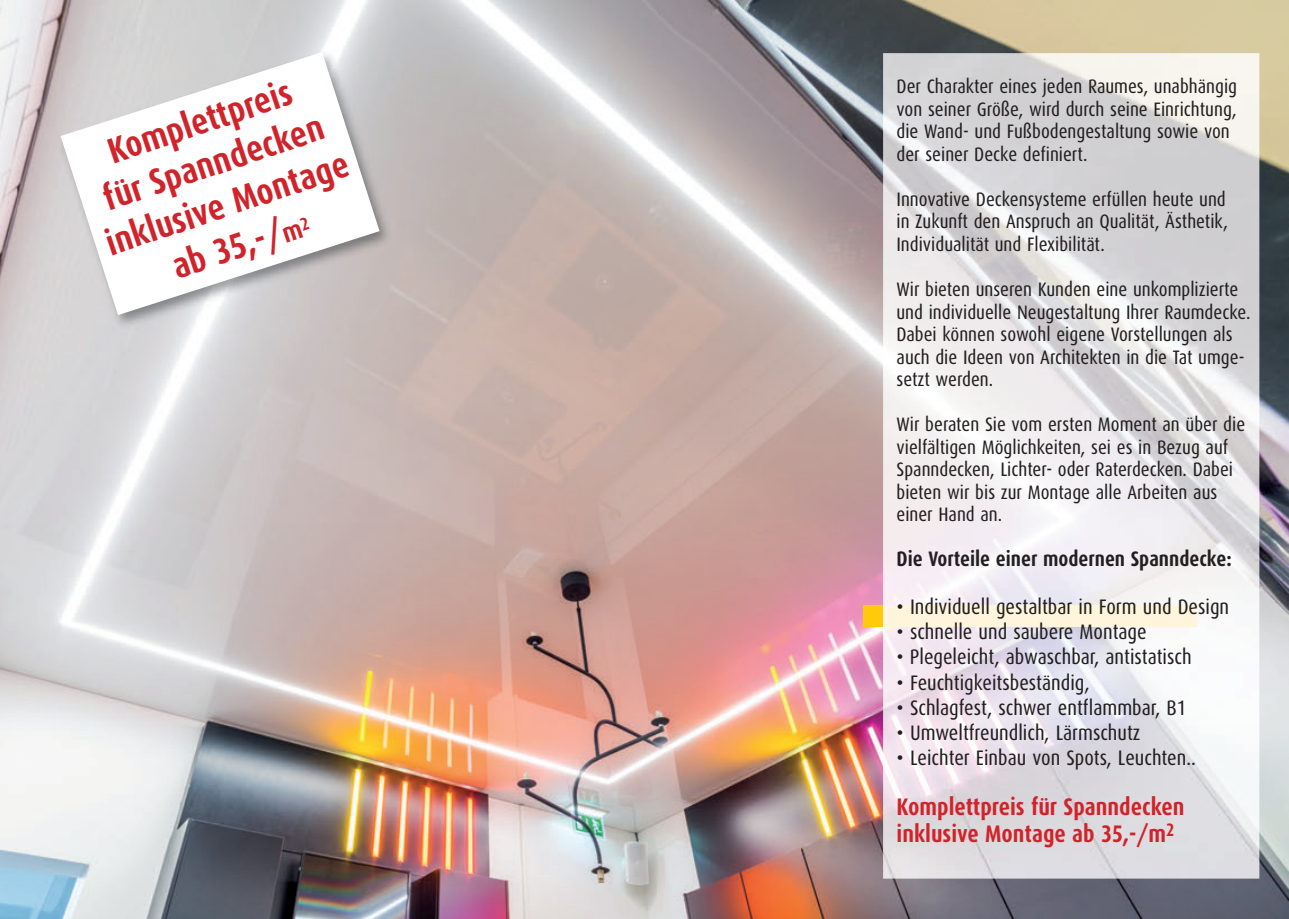
<style>
.page{position:relative;width:1289px;height:919px;background:#fff}
.page>*{position:absolute;margin:0;border:0;box-sizing:border-box;transform-origin:0 0}
.t1{font:700 36px/43.2px "Dax Condensed";color:#d1232a;text-align:center}
.t2{font:700 24px/27px "Dax Condensed";color:#d1232a}
.t3{font:21px "Dax Condensed";color:#231f20}
.t4{font:700 21px "Dax Condensed";color:#231f20}
.t5{font:19.5px/22.5px "Dax Condensed";color:#231f20}
.s1{font-size:27px}
.s2{font-size:18px}
</style>
<div class="page">
<img style="left:0;top:0;width:1288px;height:918px">
<div style="left:863px;top:605px;width:333px;height:22px;background:#feca0a"></div>
<img style="left:883px;top:53px;width:376px;height:825px">
<div style="left:883px;top:605px;width:313px;height:22px;background:#fef5dc"></div>
<img style="left:50px;top:42px;width:353px;height:296px">
<svg style="left:61px;top:52px;width:318px;height:263px"></svg>
<h1 class="t1" style="left:73px;top:145px;width:255px;rotate:-19deg">Komplettpreis<br>für Spanndecken inklusive Montage ab 35,-/<span class="s1">m</span><span class="s2">2</span></h1>
<p class="t5" style="left:896px;top:77px;width:342px">Der Charakter eines jeden Raumes, unabhängig von seiner Größe, wird durch seine Einrichtung, die Wand- und Fußbodengestaltung sowie von der seiner Decke definiert.</p>
<p class="t5" style="left:896px;top:189px;width:333px;text-align:justify">Innovative Deckensysteme erfüllen heute und in Zukunft den Anspruch an Qualität, Ästhetik, Individualität und Flexibilität.</p>
<p class="t5" style="left:896px;top:279px;width:355px">Wir bieten unseren Kunden eine unkomplizierte und individuelle Neugestaltung Ihrer Raumdecke.<br>Dabei können sowohl eigene Vorstellungen als auch die Ideen von Architekten in die Tat umge&shy;setzt werden.</p>
<p class="t5" style="left:896px;top:414px;width:350px">Wir beraten Sie vom ersten Moment an über die vielfältigen Möglichkeiten, sei es in Bezug auf Spanndecken, Lichter- oder Raterdecken. Dabei bieten wir bis zur Montage alle Arbeiten aus einer Hand an.</p>
<p class="t4" style="left:896px;top:549px;width:336px">Die Vorteile einer modernen Spanndecke:</p>
<p class="t3" style="left:896px;top:597px;width:334px">• Individuell gestaltbar in Form und Design</p>
<p class="t3" style="left:896px;top:622px;width:252px">• schnelle und saubere Montage</p>
<p class="t3" style="left:896px;top:647px;width:296px">• Plegeleicht, abwaschbar, antistatisch</p>
<p class="t3" style="left:896px;top:673px;width:195px">• Feuchtigkeitsbeständig,</p>
<p class="t3" style="left:896px;top:698px;width:291px">• Schlagfest, schwer entflammbar, B1</p>
<p class="t3" style="left:896px;top:723px;width:245px">• Umweltfreundlich, Lärmschutz</p>
<p class="t3" style="left:896px;top:748px;width:301px">• Leichter Einbau von Spots, Leuchten..</p>
<p class="t2" style="left:896px;top:794px;width:289px">Komplettpreis für Spanndecken inklusive Montage ab 35,-/m<sup>2</sup></p>
</div>
